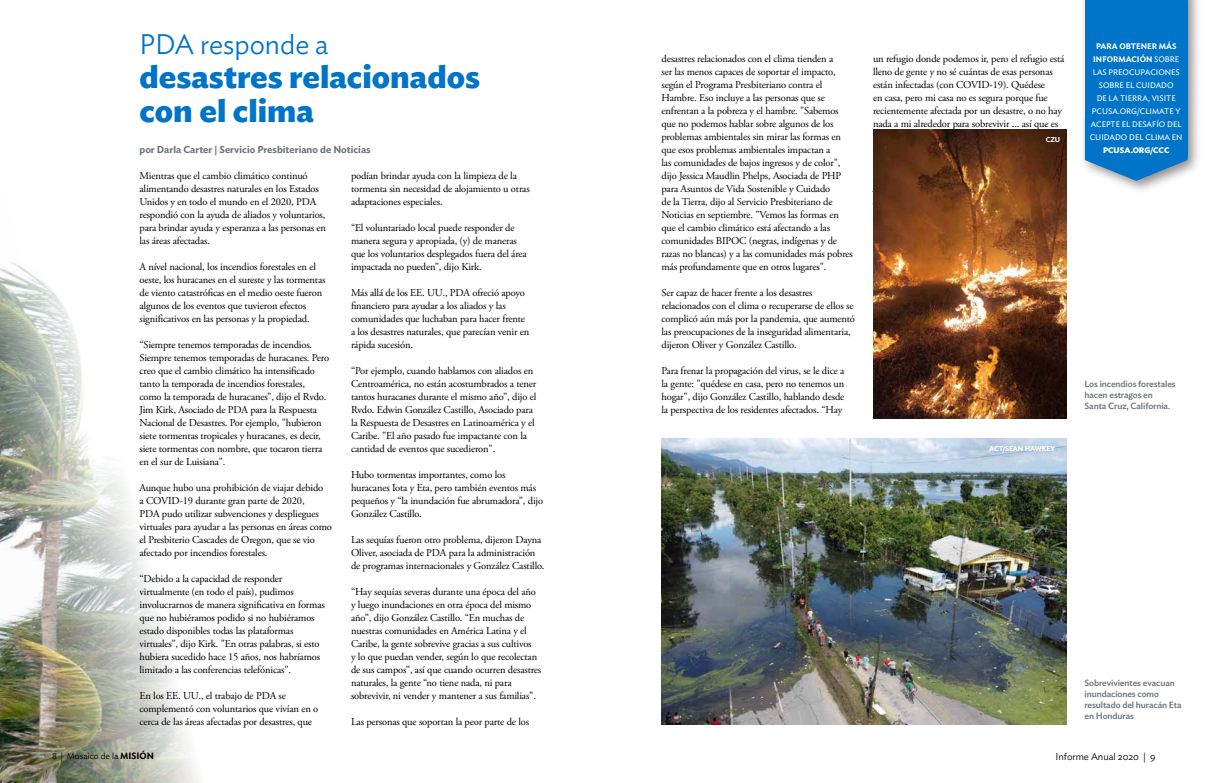
<style>
.page{position:relative;width:1206px;height:783px;background:#fff}
.page>*{position:absolute;margin:0;border:0;box-sizing:border-box;transform-origin:0 0}
.t1{font:700 32px/34px "Ideal Sans";color:#0074c8}
.t2{font:300 28px "Ideal Sans";color:#0074c8}
.t3{font:10.5px/13px "Adobe Garamond Pro";letter-spacing:-.015em;color:#000}
.t4{font:600 10px "Ideal Sans";color:#6a747b}
.t5{font:300 10px "Ideal Sans";color:#000}
.t6{font:500 9px/11px "Ideal Sans";letter-spacing:-.01em;color:#6a747b}
.t7{font:300 9px "Ideal Sans";color:#000}
.t8{font:8px/13px "Ideal Sans";color:#fcfeff;text-align:center}
.t9{font:700 8px "Ideal Sans";letter-spacing:-.005em;color:#fcfeff}
.t10{font:600 7px "Ideal Sans";letter-spacing:-.02em;color:#fff}
.s1{font-weight:600}
</style>
<div class="page">
<img style="left:0;top:262px;width:198px;height:521px">
<img style="left:662px;top:439px;width:404px;height:285px">
<img style="left:873px;top:129px;width:193px;height:289px">
<div style="left:1079px;top:0;width:123px;height:195px;background:#000;opacity:.45"></div>
<svg style="left:1085px;top:157px;width:103px;height:24px"></svg>
<div style="left:1085px;top:0;width:103px;height:157px;background:#0074c8"></div>
<h2 class="t2" style="left:140px;top:22px;width:191px">PDA responde a</h2>
<h1 class="t1" style="left:140px;top:57px;width:342px">desastres relacionados con el clima</h1>
<p class="t4" style="left:140px;top:141px;width:233px">por Darla Carter | Servicio Presbiteriano de Noticias</p>
<p class="t3" style="left:140px;top:169px;width:188px">Mientras que el cambio climático continuó alimentando desastres naturales en los Estados Unidos y en todo el mundo en el 2020, PDA respondió con la ayuda de aliados y voluntarios, para brindar ayuda y esperanza a las personas en las áreas afectadas.</p>
<p class="t3" style="left:140px;top:260px;width:187px">A nível nacional, los incendios forestales en el oeste, los huracanes en el sureste y las tormentas de viento catastróficas en el medio oeste fueron algunos de los eventos que tuvieron efectos significativos en las personas y la propiedad.</p>
<p class="t3" style="left:140px;top:338px;width:191px">“Siempre tenemos temporadas de incendios.<br>Siempre tenemos temporadas de huracanes. Pero creo que el cambio climático ha intensificado tanto la temporada de incendios forestales, como la temporada de huracanes”, dijo el Rvdo.<br>Jim Kirk, Asociado de PDA para la Respuesta Nacional de Desastres. Por ejemplo, "hubieron siete tormentas tropicales y huracanes, es decir, siete tormentas con nombre, que tocaron tierra en el sur de Luisiana".</p>
<p class="t3" style="left:140px;top:481px;width:194px">Aunque hubo una prohibición de viajar debido<br>a COVID-19 durante gran parte de 2020,<br>PDA pudo utilizar subvenciones y despliegues virtuales para ayudar a las personas en áreas como el Presbiterio Cascades de Oregon, que se vio afectado por incendios forestales.</p>
<p class="t3" style="left:140px;top:572px;width:187px">“Debido a la capacidad de responder virtualmente (en todo el país), pudimos involucrarnos de manera significativa en formas que no hubiéramos podido si no hubiéramos estado disponibles todas las plataformas virtuales”, dijo Kirk. "En otras palabras, si esto hubiera sucedido hace 15 años, nos habríamos limitado a las conferencias telefónicas".</p>
<p class="t3" style="left:140px;top:689px;width:180px">En los EE. UU., el trabajo de PDA se complementó con voluntarios que vivían en o cerca de las áreas afectadas por desastres, que</p>
<p class="t3" style="left:351px;top:169px;width:180px">podían brindar ayuda con la limpieza de la tormenta sin necesidad de alojamiento u otras adaptaciones especiales.</p>
<p class="t3" style="left:351px;top:221px;width:177px">“El voluntariado local puede responder de manera segura y apropiada, (y) de maneras que los voluntarios desplegados fuera del área impactada no pueden”, dijo Kirk.</p>
<p class="t3" style="left:351px;top:286px;width:180px">Más allá de los EE. UU., PDA ofreció apoyo financiero para ayudar a los aliados y las comunidades que luchaban para hacer frente a los desastres naturales, que parecían venir en rápida sucesión.</p>
<p class="t3" style="left:351px;top:364px;width:187px">“Por ejemplo, cuando hablamos con aliados en Centroamérica, no están acostumbrados a tener tantos huracanes durante el mismo año”, dijo el Rvdo. Edwin González Castillo, Asociado para la Respuesta de Desastres en Latinoamérica y el Caribe. "El año pasado fue impactante con la cantidad de eventos que sucedieron".</p>
<p class="t3" style="left:351px;top:468px;width:194px">Hubo tormentas importantes, como los huracanes Iota y Eta, pero también eventos más pequeños y “la inundación fue abrumadora”, dijo González Castillo.</p>
<p class="t3" style="left:351px;top:533px;width:195px">Las sequías fueron otro problema, dijeron Dayna<br>Oliver, asociada de PDA para la administración de programas internacionales y González Castillo.</p>
<p class="t3" style="left:351px;top:585px;width:192px">“Hay sequías severas durante una época del año y luego inundaciones en otra época del mismo año”, dijo González Castillo. “En muchas de nuestras comunidades en América Latina y el Caribe, la gente sobrevive gracias a sus cultivos<br>y lo que puedan vender, según lo que recolectan de sus campos”, así que cuando ocurren desastres naturales, la gente “no tiene nada, ni para sobrevivir, ni vender y mantener a sus familias".</p>
<p class="t3" style="left:351px;top:715px;width:180px">Las personas que soportan la peor parte de los</p>
<p class="t3" style="left:662px;top:52px;width:193px">desastres relacionados con el clima tienden a<br>ser las menos capaces de soportar el impacto, según el Programa Presbiteriano contra el Hambre. Eso incluye a las personas que se enfrentan a la pobreza y el hambre. "Sabemos que no podemos hablar sobre algunos de los problemas ambientales sin mirar las formas en que esos problemas ambientales impactan a<br>las comunidades de bajos ingresos y de color", dijo Jessica Maudlin Phelps, Asociada de PHP para Asuntos de Vida Sostenible y Cuidado<br>de la Tierra, dijo al Servicio Presbiteriano de Noticias en septiembre. "Vemos las formas en que el cambio climático está afectando a las comunidades BIPOC (negras, indígenas y de razas no blancas) y a las comunidades más pobres más profundamente que en otros lugares".</p>
<p class="t3" style="left:662px;top:286px;width:195px">Ser capaz de hacer frente a los desastres relacionados con el clima o recuperarse de ellos se complicó aún más por la pandemia, que aumentó las preocupaciones de la inseguridad alimentaria, dijeron Oliver y González Castillo.</p>
<p class="t3" style="left:662px;top:364px;width:184px;text-align:justify">Para frenar la propagación del virus, se le dice a la gente: "quédese en casa, pero no tenemos un hogar", dijo González Castillo, hablando desde la perspectiva de los residentes afectados. “Hay</p>
<p class="t3" style="left:873px;top:52px;width:193px">un refugio donde podemos ir, pero el refugio está lleno de gente y no sé cuántas de esas personas están infectadas (con COVID-19). Quédese<br>en casa, pero mi casa no es segura porque fue recientemente afectada por un desastre, o no hay nada a mi alrededor para sobrevivir ... así que es</p>
<p class="t10" style="left:1046px;top:134px;width:16px">CZU</p>
<p class="t10" style="left:989px;top:443px;width:67px">ACT/SEAN HAWKEY</p>
<p class="t8" style="left:1090px;top:39px;width:94px"><span class="s1">PARA OBTENER MÁS<br>INFORMACIÓN</span> SOBRE<br>LAS PREOCUPACIONES<br>SOBRE EL CUIDADO<br>DE LA TIERRA, VISITE<br>PCUSA.ORG/CLIMATE Y<br>ACEPTE EL DESAFÍO DEL<br>CUIDADO DEL CLIMA EN</p>
<p class="t9" style="left:1103px;top:143px;width:68px">PCUSA.ORG/CCC</p>
<p class="t6" style="left:1084px;top:377px;width:93px">Los incendios forestales hacen estragos en<br>Santa Cruz, California.</p>
<p class="t6" style="left:1084px;top:676px;width:99px">Sobrevivientes evacuan inundaciones como resultado del huracán Eta en Honduras</p>
<p class="t7" style="left:52px;top:749px;width:103px">8 | Mosaico de la <span class="s1">MISIÓN</span></p>
<p class="t5" style="left:1056px;top:749px;width:101px">Informe Anual 2020 | 9</p>
</div>
